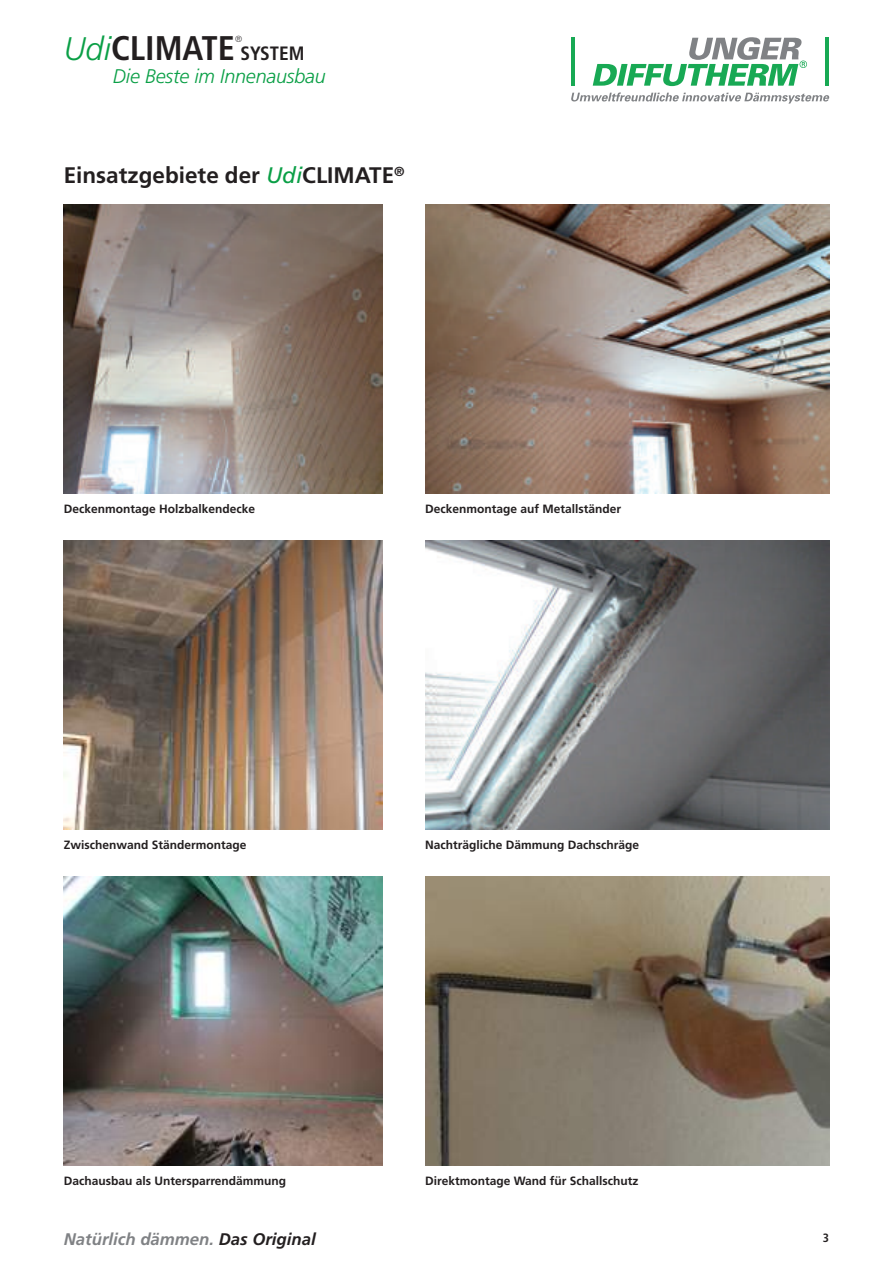
<style>
.page{position:relative;width:893px;height:1263px;background:#fff}
.page>*{position:absolute;margin:0;border:0;box-sizing:border-box;transform-origin:0 0}
.t1{font:700 condensed 34.2px "Frutiger";color:#231f20}
.t2{font:700 22.5px "Frutiger";color:#231f20}
.t3{font:italic 300 19.8px "Frutiger";letter-spacing:-.01em;color:#0a9f46}
.t4{font:700 condensed 19.35px "Frutiger";color:#231f20}
.t5{font:italic 700 16.8px "Frutiger";color:#808285}
.t6{font:700 12px "Frutiger";color:#231f20}
.t7{font:700 condensed 12px "Frutiger";color:#231f20}
.t8{font:300 condensed 8.85px "Frutiger";color:#231f20}
.s1{font-weight:300;font-style:italic;font-stretch:normal;font-size:32.7px;color:#0a9f46}
.s2{font-weight:400;font-style:italic;color:#0a9f46}
.s3{color:#231f20}
</style>
<div class="page">
<hr style="left:825px;top:37px;width:3px;height:49px;background:#18a954">
<hr style="left:571px;top:37px;width:3px;height:49px;background:#18a954">
<svg style="left:571px;top:92px;width:258px;height:12px"></svg>
<svg style="left:593px;top:37px;width:214px;height:49px"></svg>
<img style="left:425px;top:204px;width:404px;height:289px">
<img style="left:425px;top:876px;width:404px;height:289px">
<img style="left:64px;top:204px;width:319px;height:289px">
<img style="left:64px;top:540px;width:319px;height:289px">
<img style="left:64px;top:876px;width:319px;height:289px">
<img style="left:425px;top:540px;width:404px;height:289px">
<h1 class="t1" style="left:64px;top:27px;width:173px"><span class="s1">Udi</span>CLIMATE</h1>
<p class="t8" style="left:235px;top:34px;width:9px">®</p>
<h3 class="t4" style="left:240px;top:41px;width:66px">SYSTEM</h3>
<h3 class="t3" style="left:113px;top:64px;width:215px">Die Beste im Innenausbau</h3>
<h2 class="t2" style="left:64px;top:162px;width:342px">Einsatzgebiete der <span class="s2">Udi</span>CLIMATE<sup>®</sup></h2>
<p class="t6" style="left:64px;top:502px;width:193px">Deckenmontage Holzbalkendecke</p>
<p class="t6" style="left:425px;top:502px;width:198px">Deckenmontage auf Metallständer</p>
<p class="t6" style="left:64px;top:838px;width:184px">Zwischenwand Ständermontage</p>
<p class="t6" style="left:425px;top:838px;width:216px">Nachträgliche Dämmung Dachschräge</p>
<p class="t6" style="left:64px;top:1174px;width:224px">Dachausbau als Untersparrendämmung</p>
<p class="t6" style="left:425px;top:1174px;width:215px">Direktmontage Wand für Schallschutz</p>
<h3 class="t5" style="left:64px;top:1229px;width:254px">Natürlich dämmen. <span class="s3">Das Original</span></h3>
<p class="t7" style="left:823px;top:1231px;width:8px">3</p>
</div>
